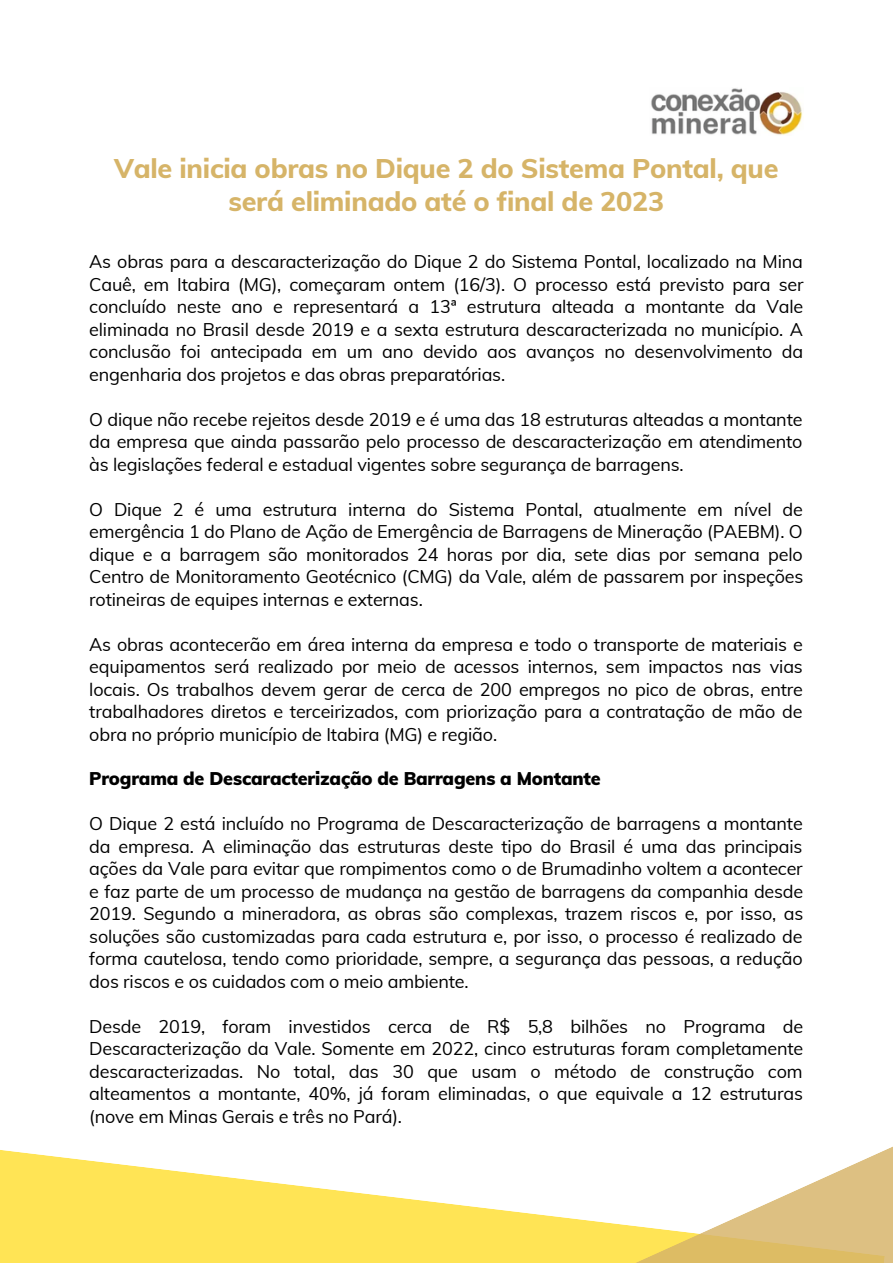
<style>
.page{position:relative;width:893px;height:1264px;background:#fff}
.page>*{position:absolute;margin:0;border:0;box-sizing:border-box;transform-origin:0 0}
.t1{font:800 27px/32.5px "Muli";letter-spacing:-.01em;color:#d6b468;text-align:center}
.t2{font:18px/22.5px "Muli";letter-spacing:-.01em;color:#000;text-align:justify}
.t3{font:900 18px "Muli";letter-spacing:-.01em;color:#000}
</style>
<div class="page">
<svg style="left:0;top:1150px;width:422px;height:112px;fill:#ffe455"></svg>
<svg style="left:422px;top:1147px;width:470px;height:115px"></svg>
<img style="left:651px;top:88px;width:152px;height:47px">
<h1 class="t1" style="left:114px;top:151px;width:666px">Vale inicia obras no Dique 2 do Sistema Pontal, que será eliminado até o final de 2023</h1>
<p class="t2" style="left:89px;top:250px;width:715px">As obras para a descaracterização do Dique 2 do Sistema Pontal, localizado na Mina Cauê, em Itabira (MG), começaram ontem (16/3). O processo está previsto para ser concluído neste ano e representará a 13ª estrutura alteada a montante da Vale eliminada no Brasil desde 2019 e a sexta estrutura descaracterizada no município. A conclusão foi antecipada em um ano devido aos avanços no desenvolvimento da engenharia dos projetos e das obras preparatórias.</p>
<p class="t2" style="left:89px;top:407px;width:714px">O dique não recebe rejeitos desde 2019 e é uma das 18 estruturas alteadas a montante da empresa que ainda passarão pelo processo de descaracterização em atendimento às legislações federal e estadual vigentes sobre segurança de barragens.</p>
<p class="t2" style="left:89px;top:497px;width:715px">O Dique 2 é uma estrutura interna do Sistema Pontal, atualmente em nível de emergência 1 do Plano de Ação de Emergência de Barragens de Mineração (PAEBM). O dique e a barragem são monitorados 24 horas por dia, sete dias por semana pelo Centro de Monitoramento Geotécnico (CMG) da Vale, além de passarem por inspeções rotineiras de equipes internas e externas.</p>
<p class="t2" style="left:89px;top:632px;width:715px">As obras acontecerão em área interna da empresa e todo o transporte de materiais e equipamentos será realizado por meio de acessos internos, sem impactos nas vias locais. Os trabalhos devem gerar de cerca de 200 empregos no pico de obras, entre trabalhadores diretos e terceirizados, com priorização para a contratação de mão de obra no próprio município de Itabira (MG) e região.</p>
<p class="t3" style="left:89px;top:767px;width:513px">Programa de Descaracterização de Barragens a Montante</p>
<p class="t2" style="left:89px;top:812px;width:715px">O Dique 2 está incluído no Programa de Descaracterização de barragens a montante da empresa. A eliminação das estruturas deste tipo do Brasil é uma das principais ações da Vale para evitar que rompimentos como o de Brumadinho voltem a acontecer e faz parte de um processo de mudança na gestão de barragens da companhia desde 2019. Segundo a mineradora, as obras são complexas, trazem riscos e, por isso, as soluções são customizadas para cada estrutura e, por isso, o processo é realizado de forma cautelosa, tendo como prioridade, sempre, a segurança das pessoas, a redução dos riscos e os cuidados com o meio ambiente.</p>
<p class="t2" style="left:89px;top:1014px;width:715px">Desde 2019, foram investidos cerca de R$ 5,8 bilhões no Programa de Descaracterização da Vale. Somente em 2022, cinco estruturas foram completamente descaracterizadas. No total, das 30 que usam o método de construção com alteamentos a montante, 40%, já foram eliminadas, o que equivale a 12 estruturas (nove em Minas Gerais e três no Pará).</p>
</div>
